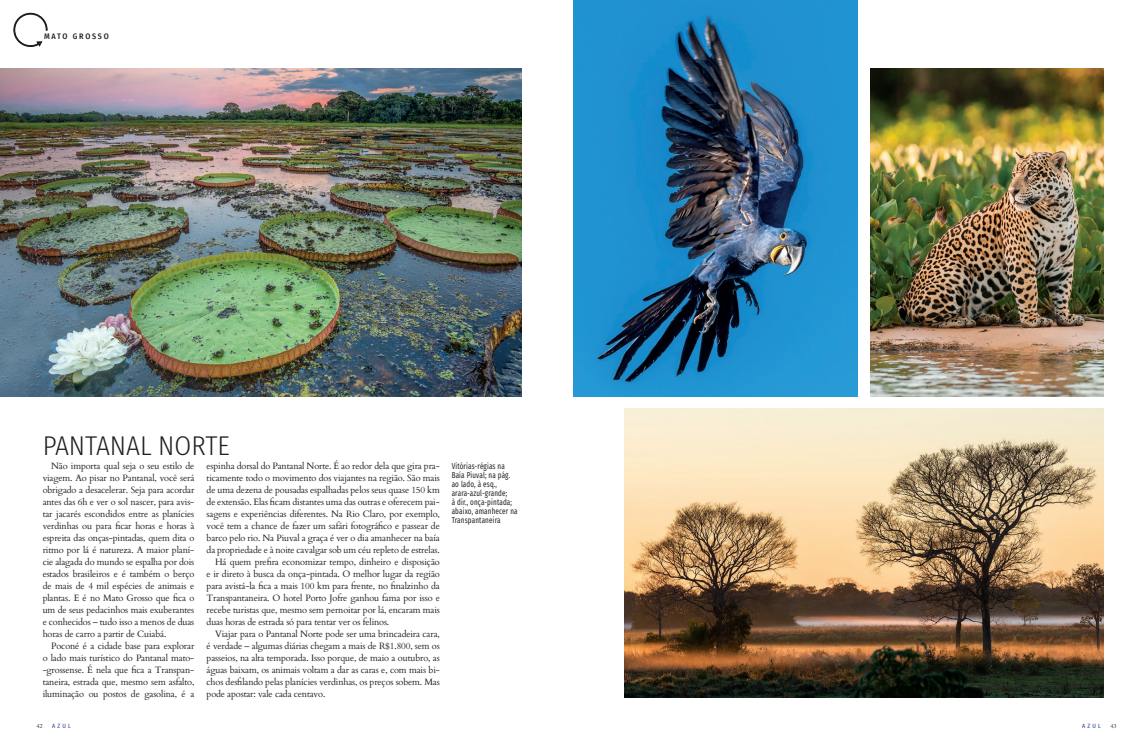
<style>
.page{position:relative;width:1146px;height:755px;background:#fff}
.page>*{position:absolute;margin:0;border:0;box-sizing:border-box;transform-origin:0 0}
.t1{font:300 27px "Fira Sans Condensed";color:#231f20}
.t2{font:9.2px/12px "Cardo";letter-spacing:-.015em;color:#231f20;text-align:justify}
.t3{font:8.4px/9px "Fira Sans Condensed";letter-spacing:.025em;color:#231f20;scale:.83 1}
.t4{font:500 8px "Fira Sans Condensed";letter-spacing:.215em;color:#231f20}
.t5{font:6px "Fira Sans Condensed";letter-spacing:.36em;color:#253f8e}
.t6{font:6px "Cardo";color:#231f20}
</style>
<div class="page">
<img style="left:0;top:69px;width:522px;height:327px">
<img style="left:870px;top:69px;width:233px;height:327px">
<img style="left:573px;top:0;width:284px;height:396px">
<img style="left:624px;top:408px;width:479px;height:288px">
<svg style="left:13px;top:12px;width:35px;height:35px"></svg>
<p class="t4" style="left:44px;top:30px;width:66px">MATO GROSSO</p>
<p class="t1" style="left:43px;top:426px;width:188px">PANTANAL NORTE</p>
<p class="t2" style="left:43px;top:458px;width:153px;text-indent:9px">Não importa qual seja o seu estilo de viagem. Ao pisar no Pantanal, você será obrigado a desacelerar. Seja para acordar antes das 6h e ver o sol nascer, para avis&shy;tar jacarés escondidos entre as planícies verdinhas ou para ficar horas e horas à espreita das onças-pintadas, quem dita o ritmo por lá é natureza. A maior planí&shy;cie alagada do mundo se espalha por dois estados brasileiros e é também o berço de mais de 4 mil espécies de animais e plantas. E é no Mato Grosso que fica o um de seus pedacinhos mais exuberantes e conhecidos – tudo isso a menos de duas horas de carro a partir de Cuiabá.</p>
<p class="t2" style="left:43px;top:638px;width:153px;text-indent:9px">Poconé é a cidade base para explorar o lado mais turístico do Pantanal mato--grossense. É nela que fica a Transpan&shy;taneira, estrada que, mesmo sem asfalto, iluminação ou postos de gasolina, é a</p>
<p class="t2" style="left:206px;top:458px;width:235px">espinha dorsal do Pantanal Norte. É ao redor dela que gira pra&shy;ticamente todo o movimento dos viajantes na região. São mais de uma dezena de pousadas espalhadas pelos seus quase 150 km de extensão. Elas ficam distantes uma das outras e oferecem pai&shy;sagens e experiências diferentes. Na Rio Claro, por exemplo, você tem a chance de fazer um safári fotográfico e passear de barco pelo rio. Na Piuval a graça é ver o dia amanhecer na baía da propriedade e à noite cavalgar sob um céu repleto de estrelas.</p>
<p class="t2" style="left:206px;top:554px;width:235px;text-indent:9px">Há quem prefira economizar tempo, dinheiro e disposição e ir direto à busca da onça-pintada. O melhor lugar da região para avistá-la fica a mais 100 km para frente, no finalzinho da Transpantaneira. O hotel Porto Jofre ganhou fama por isso e recebe turistas que, mesmo sem pernoitar por lá, encaram mais duas horas de estrada só para tentar ver os felinos.</p>
<p class="t2" style="left:206px;top:626px;width:235px;text-indent:9px">Viajar para o Pantanal Norte pode ser uma brincadeira cara, é verdade – algumas diárias chegam a mais de R$1.800, sem os passeios, na alta temporada. Isso porque, de maio a outubro, as águas baixam, os animais voltam a dar as caras e, com mais bi&shy;chos desfilando pelas planícies verdinhas, os preços sobem. Mas pode apostar: vale cada centavo.</p>
<p class="t3" style="left:451px;top:461px;width:81px">Vitórias-régias na<br>Baía Piuval; na pág. ao lado, à esq., arara-azul-grande;<br>à dir., onça-pintada; abaixo, amanhecer na<br>Transpantaneira</p>
<p class="t6" style="left:36px;top:721px;width:8px">42</p>
<p class="t5" style="left:52px;top:721px;width:20px">AZUL</p>
<p class="t5" style="left:1082px;top:721px;width:20px">AZUL</p>
<p class="t6" style="left:1110px;top:721px;width:8px">43</p>
</div>
